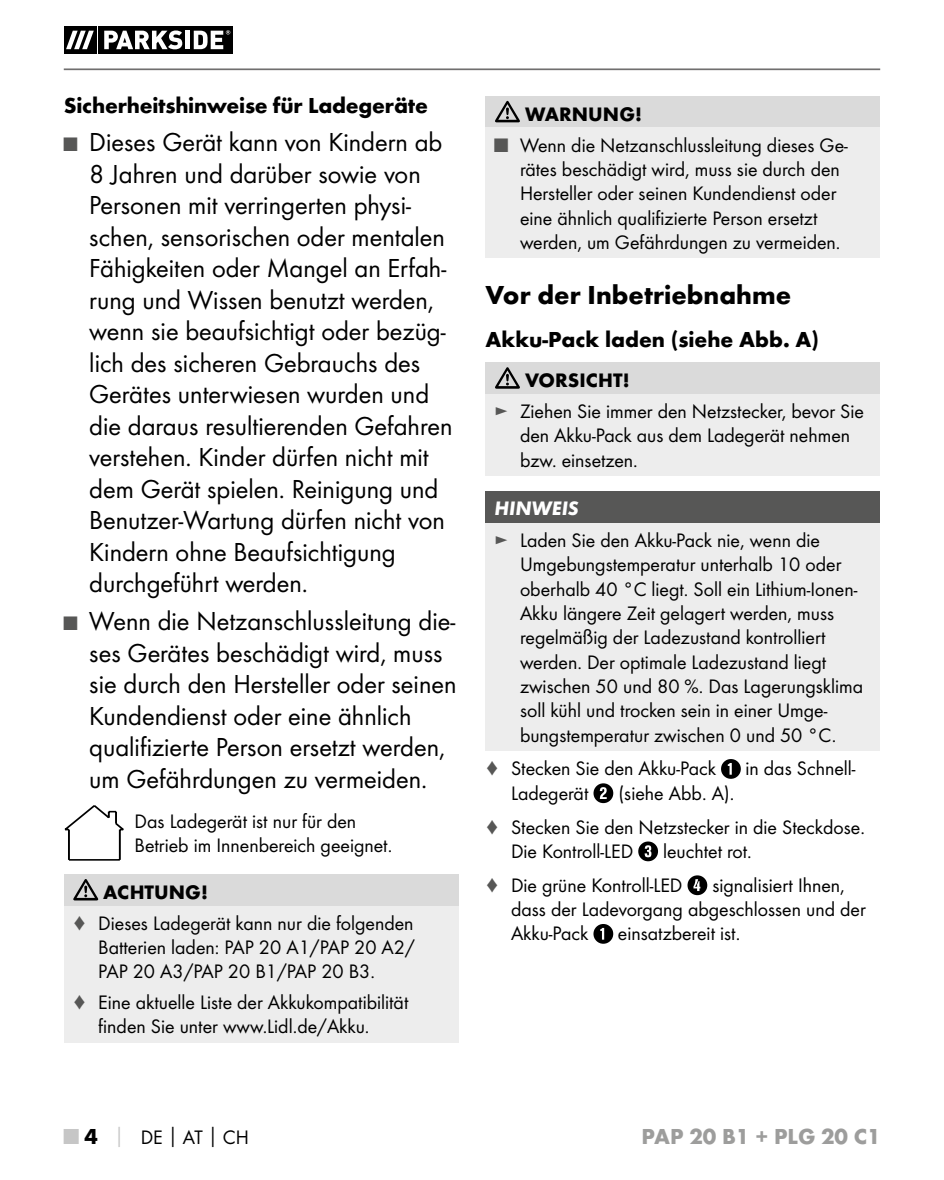
<style>
.page{position:relative;width:944px;height:1180px;background:#fff}
.page>*{position:absolute;margin:0;border:0;box-sizing:border-box;transform-origin:0 0}
.t1{font:27px/31.5px "Futura Boo";color:#000}
.t2{font:700 27px "Futura";color:#000}
.t3{font:700 22.5px "Futura";letter-spacing:-.01em;color:#000}
.t4{font:700 22.5px "Futura";color:#9d9d9c}
.t5{font:20.25px/24.3px "Futura Boo";color:#000}
.t6{font:700 20.25px "Futura";color:#000}
.t7{font:italic 700 20.25px "Futura";color:#fff}
.s1{font-size:20.25px;color:#575756}
.s2{color:#575756}
.s3{font-family:"Futura";font-weight:700;font-size:22.5px;color:#c6c6c6}
.s4{font-family:"Futura";font-weight:700;font-size:22.5px}
.s5{font-family:"Futura";font-weight:700;color:#c6c6c6}
.s6{font-family:"Futura";font-weight:700}
</style>
<div class="page">
<hr style="left:64px;top:68px;width:816px;height:2px;background:#706f6f">
<div style="left:64px;top:26px;width:32px;height:28px;background:#000"></div>
<div style="left:98px;top:26px;width:135px;height:28px;background:#000"></div>
<svg style="left:66px;top:31px;width:28px;height:18px"></svg>
<svg style="left:104px;top:31px;width:78px;height:18px"></svg>
<div style="left:185px;top:31px;width:5px;height:18px;background:#fff"></div>
<svg style="left:194px;top:30px;width:36px;height:19px"></svg>
<svg style="left:64px;top:805px;width:60px;height:56px"></svg>
<div style="left:64px;top:874px;width:394px;height:32px;background:#dadada"></div>
<div style="left:64px;top:906px;width:394px;height:136px;background:#ededed"></div>
<svg style="left:73px;top:879px;width:25px;height:21px"></svg>
<div style="left:485px;top:96px;width:395px;height:32px;background:#dadada"></div>
<div style="left:485px;top:128px;width:395px;height:130px;background:#ededed"></div>
<svg style="left:495px;top:101px;width:25px;height:21px"></svg>
<div style="left:485px;top:362px;width:395px;height:32px;background:#dadada"></div>
<div style="left:485px;top:394px;width:395px;height:82px;background:#ededed"></div>
<svg style="left:495px;top:367px;width:25px;height:22px"></svg>
<div style="left:485px;top:491px;width:395px;height:32px;background:#575756"></div>
<div style="left:485px;top:523px;width:395px;height:228px;background:#ededed"></div>
<svg style="left:721px;top:759px;width:20px;height:20px"></svg>
<svg style="left:593px;top:783px;width:20px;height:20px"></svg>
<svg style="left:638px;top:841px;width:20px;height:20px"></svg>
<svg style="left:687px;top:875px;width:20px;height:20px"></svg>
<svg style="left:593px;top:924px;width:20px;height:20px"></svg>
<p class="t3" style="left:64px;top:92px;width:366px">Sicherheitshinweise für Ladegeräte</p>
<p class="t1" style="left:89px;top:126px;width:365px;text-indent:-26px"><span class="s1">■</span> Dieses Gerät kann von Kindern ab<br>8 Jahren und darüber sowie von<br>Personen mit verringerten physi&shy;schen, sensorischen oder mentalen<br>Fähigkeiten oder Mangel an Erfah&shy;rung und Wissen benutzt werden, wenn sie beaufsichtigt oder bezüg&shy;lich des sicheren Gebrauchs des<br>Gerätes unterwiesen wurden und die daraus resultierenden Gefahren verstehen. Kinder dürfen nicht mit dem Gerät spielen. Reinigung und<br>Benutzer-Wartung dürfen nicht von<br>Kindern ohne Beaufsichtigung durchgeführt werden.</p>
<h1 class="t1" style="left:89px;top:605px;width:369px;text-indent:-26px"><span class="s1">■</span> Wenn die Netzanschlussleitung die&shy;ses Gerätes beschädigt wird, muss sie durch den Hersteller oder seinen Kundendienst oder eine ähnlich qualifizierte Person ersetzt werden, um Gefährdungen zu vermeiden.</h1>
<p class="t5" style="left:135px;top:809px;width:257px">Das Ladegerät ist nur für den<br>Betrieb im Innenbereich geeignet.</p>
<p class="t6" style="left:103px;top:880px;width:106px">ACHTUNG!</p>
<p class="t5" style="left:98px;top:911px;width:318px;text-align:justify;text-indent:-26px"><span class="s2">♦</span> Dieses Ladegerät kann nur die folgenden Batterien laden: PAP 20 A1/PAP 20 A2/ PAP 20 A3/PAP 20 B1/PAP 20 B3.</p>
<p class="t5" style="left:98px;top:990px;width:312px;text-indent:-26px"><span class="s2">♦</span> Eine aktuelle Liste der Akkukompatibilität finden Sie unter www.Lidl.de/Akku.</p>
<p class="t6" style="left:525px;top:101px;width:118px">WARNUNG!</p>
<p class="t5" style="left:520px;top:133px;width:329px;text-indent:-26px"><span class="s2">■</span> Wenn die Netzanschlussleitung dieses Ge&shy;rätes beschädigt wird, muss sie durch den Hersteller oder seinen Kundendienst oder eine ähnlich qualifizierte Person ersetzt werden, um Gefährdungen zu vermeiden.</p>
<h1 class="t2" style="left:485px;top:278px;width:307px">Vor der Inbetriebnahme</h1>
<p class="t3" style="left:485px;top:325px;width:335px">Akku-Pack laden (siehe Abb. A)</p>
<p class="t6" style="left:525px;top:368px;width:106px">VORSICHT!</p>
<p class="t5" style="left:520px;top:399px;width:345px;text-indent:-26px"><span class="s2">►</span> Ziehen Sie immer den Netzstecker, bevor Sie den Akku-Pack aus dem Ladegerät nehmen bzw. einsetzen.</p>
<p class="t7" style="left:494px;top:496px;width:86px">HINWEIS</p>
<p class="t5" style="left:520px;top:528px;width:345px;text-indent:-26px"><span class="s2">►</span> Laden Sie den Akku-Pack nie, wenn die Umgebungstemperatur unterhalb 10 oder oberhalb 40 °C liegt. Soll ein Lithium-Ionen-Akku längere Zeit gelagert werden, muss regelmäßig der Ladezustand kontrolliert werden. Der optimale Ladezustand liegt zwischen 50 und 80 %. Das Lagerungsklima soll kühl und trocken sein in einer Umge&shy;bungstemperatur zwischen 0 und 50 °C.</p>
<p class="t5" style="left:485px;top:756px;width:232px"><span class="s2">♦</span> Stecken Sie den Akku-Pack</p>
<p class="t5" style="left:745px;top:756px;width:112px">in das Schnell-</p>
<p class="t5" style="left:511px;top:781px;width:79px">Ladegerät</p>
<p class="t5" style="left:485px;top:776px;width:378px;line-height:33.8px;text-align:center">(siehe Abb. A).<br><span class="s2">♦</span> Stecken Sie den Netzstecker in die Steckdose.</p>
<p class="t5" style="left:511px;top:839px;width:124px">Die Kontroll-LED</p>
<p class="t5" style="left:485px;top:834px;width:265px;line-height:33.8px;text-indent:178px">leuchtet rot. <span class="s2">♦</span> Die grüne Kontroll-LED</p>
<p class="t5" style="left:511px;top:873px;width:356px;text-indent:201px">signalisiert Ihnen, dass der Ladevorgang abgeschlossen und der<br>Akku-Pack</p>
<p class="t5" style="left:618px;top:921px;width:121px">einsatzbereit ist.</p>
<p class="t5" style="left:64px;top:1125px;width:187px"><span class="s3">■</span> <span class="s4">4</span> <span class="s5">│</span> DE<span class="s6">│</span>AT<span class="s6">│</span>CH</p>
<p class="t4" style="left:642px;top:1123px;width:240px">PAP 20 B1 + PLG 20 C1</p>
</div>
